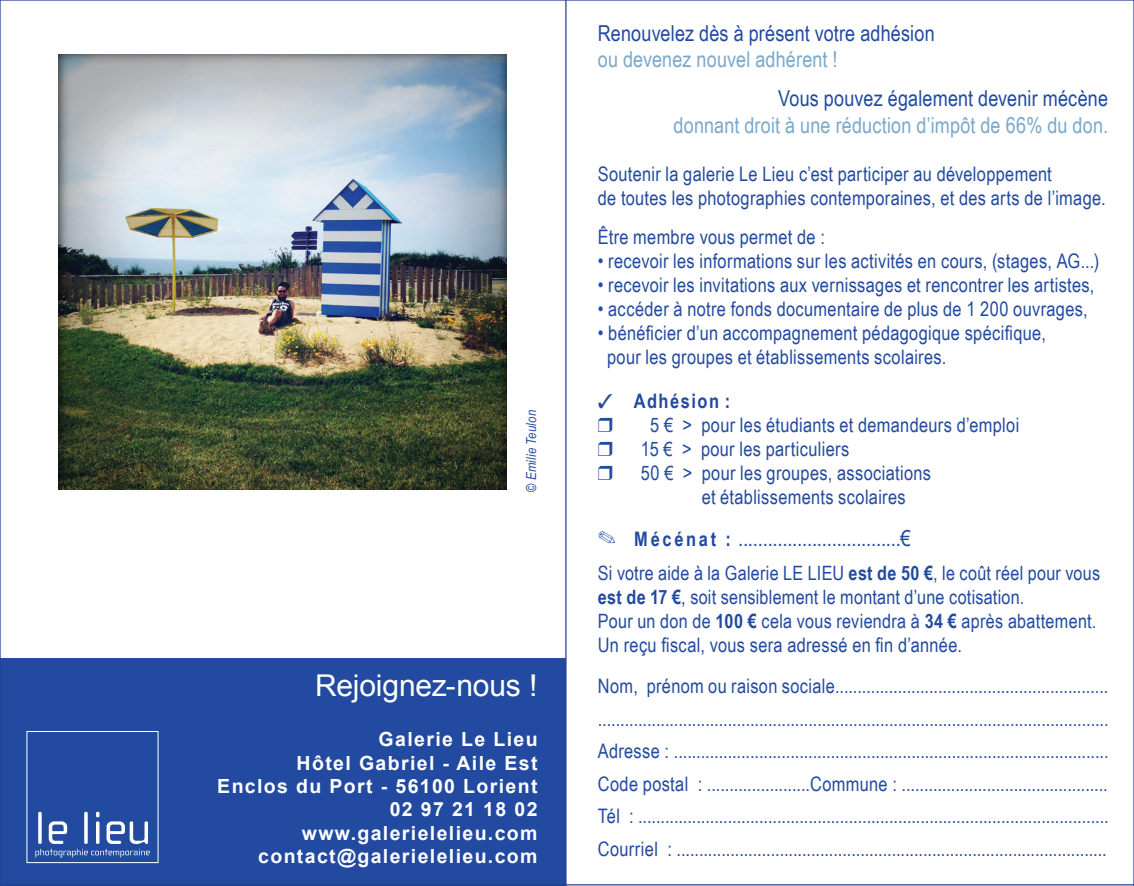
<style>
.page{position:relative;width:1134px;height:886px;background:#fff}
.page>*{position:absolute;margin:0;border:0;box-sizing:border-box;transform-origin:0 0}
.t1{font:30px "Arial";letter-spacing:-.005em;color:#fff}
.t2{font:22.5px "Arial Narrow";color:#214aa0}
.t3{font:22px "Arial Narrow";letter-spacing:.005em;color:#79a8cc}
.t4{font:22px "Arial Narrow";letter-spacing:.005em;color:#214aa0}
.t5{font:20px "Arial Narrow";letter-spacing:.015em;color:#214aa0}
.t6{font:700 20px "Arial Narrow";letter-spacing:.075em;color:#214aa0}
.t7{font:19.75px "Arial Narrow";letter-spacing:.015em;color:#214aa0}
.t8{font:700 19.5px "Arial";letter-spacing:.07em;color:#fff}
.t9{font:italic 13.75px "Arial Narrow";letter-spacing:.02em;color:#214aa0}
.s1{font-weight:700;font-size:20px}
.s2{color:#fff}
.s3{font-weight:700}
</style>
<div class="page">
<hr style="left:0;top:0;width:1134px;height:1px;background:#253f8e">
<hr style="left:1133px;top:0;width:1px;height:886px;background:#253f8e">
<div style="left:0;top:658px;width:566px;height:228px;background:#214aa0"></div>
<div style="left:27px;top:731px;width:131px;height:132px;border:1px solid #fff"></div>
<svg style="left:35px;top:812px;width:115px;height:45px"></svg>
<img style="left:58px;top:54px;width:448px;height:436px">
<hr style="left:565px;top:0;width:1px;height:886px;background:#253f8e">
<hr style="left:0;top:884px;width:1134px;height:1px;background:#253f8e">
<hr style="left:0;top:0;width:1px;height:886px;background:#253f8e">
<p class="t9" style="left:522px;top:492px;width:83px;rotate:-90deg">© Emilie Teulon</p>
<p class="t1" style="left:315px;top:665px;width:224px">Rejoignez-nous !</p>
<p class="t8" style="left:379px;top:726px;width:160px">Galerie Le Lieu</p>
<p class="t8" style="left:297px;top:750px;width:242px">Hôtel Gabriel - Aile Est</p>
<p class="t8" style="left:217px;top:773px;width:322px">Enclos du Port - 56100 Lorient</p>
<p class="t8" style="left:390px;top:797px;width:149px">02 97 21 18 02</p>
<p class="t8" style="left:302px;top:820px;width:237px">www.galerielelieu.com</p>
<p class="t8" style="left:258px;top:843px;width:281px">contact@galerielelieu.com</p>
<p class="t4" style="left:598px;top:17px;width:338px">Renouvelez dès à présent votre adhésion</p>
<p class="t3" style="left:598px;top:43px;width:241px">ou devenez nouvel adhérent !</p>
<p class="t4" style="left:778px;top:82px;width:331px">Vous pouvez également devenir mécène</p>
<p class="t3" style="left:673px;top:109px;width:436px">donnant droit à une réduction d’impôt de 66% du don.</p>
<p class="t5" style="left:598px;top:159px;width:455px">Soutenir la galerie Le Lieu c’est participer au développement</p>
<p class="t5" style="left:598px;top:183px;width:509px">de toutes les photographies contemporaines, et des arts de l’image.</p>
<p class="t5" style="left:598px;top:222px;width:229px">Être membre vous permet de :</p>
<p class="t5" style="left:598px;top:246px;width:503px">• recevoir les informations sur les activités en cours, (stages, AG...)</p>
<p class="t5" style="left:598px;top:270px;width:498px">• recevoir les invitations aux vernissages et rencontrer les artistes,</p>
<p class="t5" style="left:598px;top:294px;width:491px">• accéder à notre fonds documentaire de plus de 1 200 ouvrages,</p>
<p class="t5" style="left:598px;top:318px;width:450px">• bénéficier d’un accompagnement pédagogique spécifique,</p>
<p class="t5" style="left:607px;top:342px;width:341px">pour les groupes et établissements scolaires.</p>
<p class="t6" style="left:598px;top:386px;width:134px">✓ Adhésion :</p>
<p class="t5" style="left:650px;top:410px;width:371px">5 € &gt; pour les étudiants et demandeurs d’emploi</p>
<p class="t5" style="left:641px;top:434px;width:210px">15 € &gt; pour les particuliers</p>
<p class="t5" style="left:641px;top:458px;width:292px">50 € &gt; pour les groupes, associations</p>
<p class="t5" style="left:702px;top:482px;width:205px">et établissements scolaires</p>
<p class="t2" style="left:634px;top:522px;width:278px"><span class="s1">Mécénat :</span><span class="s2">.</span>.................................€</p>
<p class="t7" style="left:598px;top:558px;width:504px">Si votre aide à la Galerie LE LIEU <span class="s3">est de 50 €</span>, le coût réel pour vous</p>
<p class="t7" style="left:598px;top:582px;width:428px"><span class="s3">est de 17 €</span>, soit sensiblement le montant d’une cotisation.</p>
<p class="t7" style="left:598px;top:606px;width:500px">Pour un don de <span class="s3">100 €</span> cela vous reviendra à <span class="s3">34 €</span> après abattement.</p>
<p class="t5" style="left:598px;top:630px;width:366px">Un reçu fiscal, vous sera adressé en fin d’année.</p>
<p class="t5" style="left:598px;top:671px;width:512px">Nom, prénom ou raison sociale.............................................................</p>
<p class="t5" style="left:598px;top:704px;width:512px">..................................................................................................................</p>
<p class="t5" style="left:598px;top:736px;width:512px">Adresse : .................................................................................................</p>
<p class="t5" style="left:598px;top:769px;width:511px">Code postal : .......................Commune : ..............................................</p>
<p class="t5" style="left:598px;top:801px;width:512px">Tél : .........................................................................................................</p>
<p class="t5" style="left:598px;top:834px;width:510px">Courriel : ................................................................................................</p>
</div>
